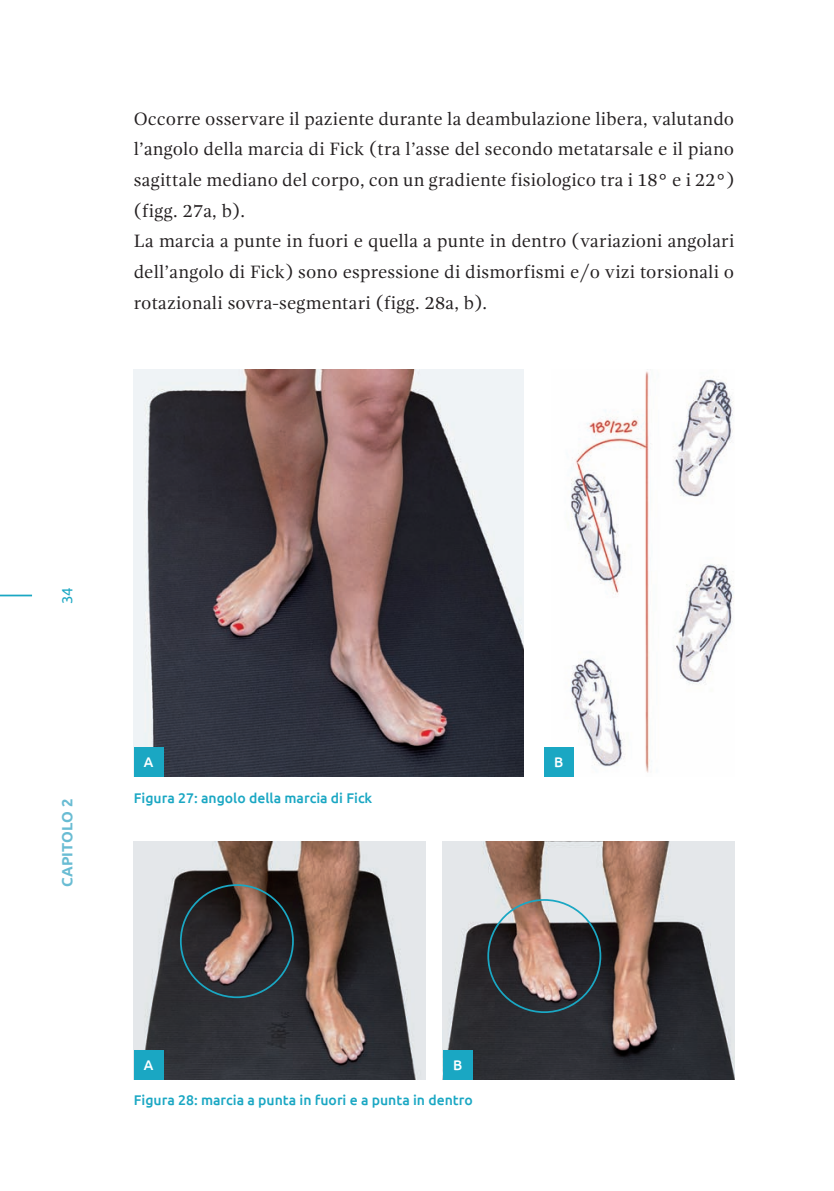
<style>
.page{position:relative;width:834px;height:1191px;background:#fff}
.page>*{position:absolute;margin:0;border:0;box-sizing:border-box;transform-origin:0 0}
.t1{font:18.38px/30.6px "Gandhi Serif";letter-spacing:.01em;color:#231f20}
.t2{font:700 14.88px "Ubuntu";letter-spacing:.01em;color:#69bcd3}
.t3{font:14.88px "Ubuntu";color:#1aa7c3}
.t4{font:500 14px "Ubuntu";color:#1aa7c3}
.t5{font:500 14px "Ubuntu";color:#fff}
</style>
<div class="page">
<hr style="left:0;top:594px;width:32px;height:2px;background:#1aa7c3">
<img style="left:134px;top:370px;width:390px;height:406px">
<img style="left:134px;top:841px;width:291px;height:238px">
<img style="left:443px;top:841px;width:291px;height:238px">
<img style="left:567px;top:371px;width:167px;height:405px">
<div style="left:134px;top:747px;width:29px;height:29px;background:#1aa7c3"></div>
<div style="left:134px;top:1049px;width:29px;height:30px;background:#1aa7c3"></div>
<div style="left:543px;top:747px;width:30px;height:29px;background:#1aa7c3"></div>
<div style="left:443px;top:1049px;width:30px;height:30px;background:#1aa7c3"></div>
<div style="left:180px;top:884px;width:114px;height:113px;border:2px solid #1aa7c3;border-radius:50%"></div>
<div style="left:487px;top:898px;width:114px;height:114px;border:2px solid #1aa7c3;border-radius:50%"></div>
<p class="t1" style="left:134px;top:103px;width:602px">Occorre osservare il paziente durante la deambulazione libera, valutando l’angolo della marcia di Fick (tra l’asse del secondo metatarsale e il piano sagittale mediano del corpo, con un gradiente fisiologico tra i 18° e i 22°) (figg. 27a, b).<br>La marcia a punte in fuori e quella a punte in dentro (variazioni angolari dell’angolo di Fick) sono espressione di dismorfismi e/o vizi torsionali o rotazionali sovra-segmentari (figg. 28a, b).</p>
<p class="t3" style="left:58px;top:603px;width:18px;rotate:-90deg">34</p>
<p class="t2" style="left:58px;top:887px;width:90px;rotate:-90deg">CAPITOLO 2</p>
<p class="t5" style="left:144px;top:753px;width:11px">A</p>
<p class="t4" style="left:134px;top:788px;width:240px">Figura 27: angolo della marcia di Fick</p>
<p class="t5" style="left:144px;top:1056px;width:11px">A</p>
<p class="t5" style="left:453px;top:1056px;width:11px">B</p>
<p class="t4" style="left:134px;top:1091px;width:340px">Figura 28: marcia a punta in fuori e a punta in dentro</p>
<p class="t5" style="left:554px;top:753px;width:11px">B</p>
</div>
